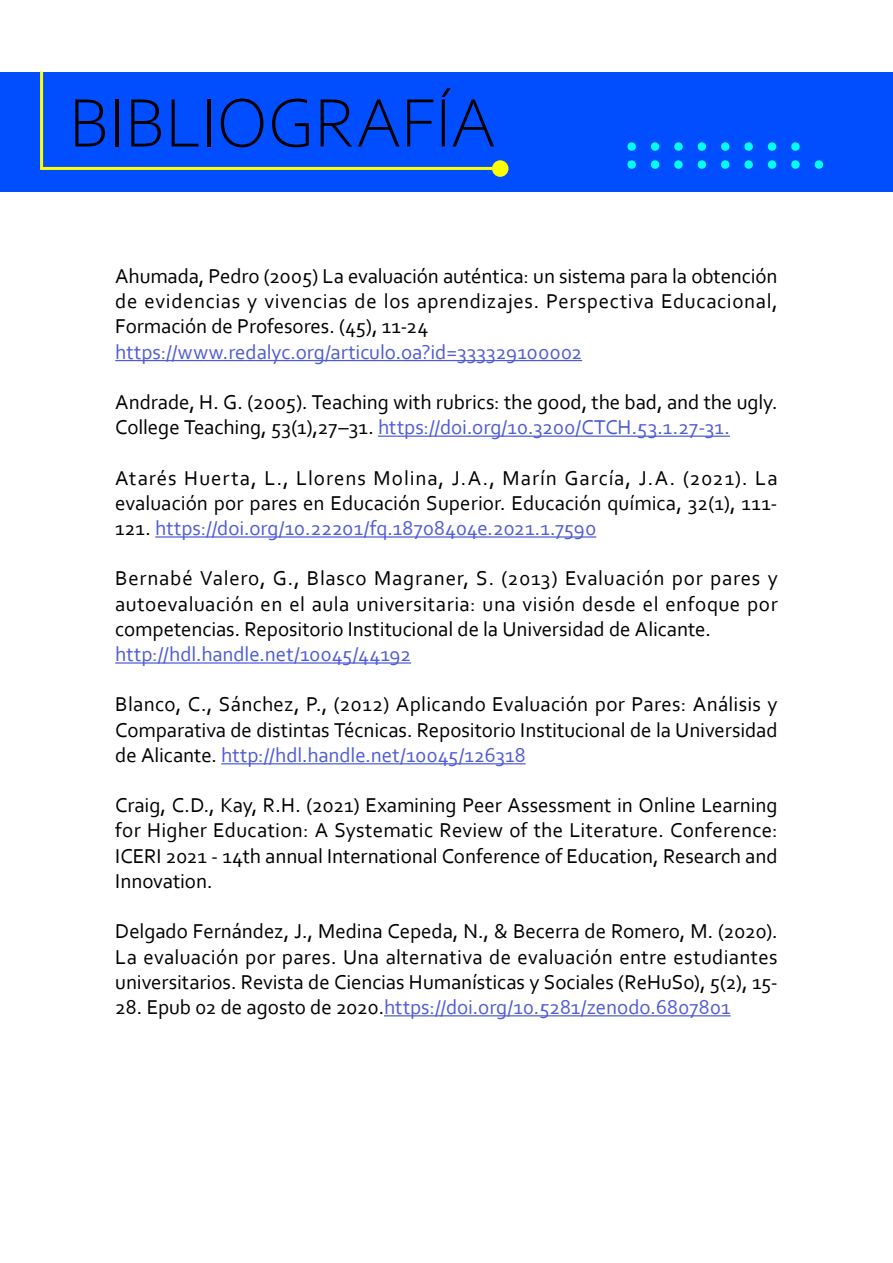
<style>
.page{position:relative;width:893px;height:1263px;background:#fff}
.page>*{position:absolute;margin:0;border:0;box-sizing:border-box;transform-origin:0 0}
.t1{font:72px "N Sim Sun";color:#0ff}
.t2{font:300 72px "Corbel";letter-spacing:-.005em;color:#000}
.t3{font:21px/25.2px "Corbel";letter-spacing:-.005em;color:#000;text-align:justify}
.t4{font:21px "Corbel";letter-spacing:-.005em;color:#4f5cd6}
.s1{color:#4f5cd6}
.s2{color:#000}
</style>
<div class="page">
<div style="left:0;top:72px;width:892px;height:120px;background:#004eff"></div>
<hr style="left:40px;top:167px;width:452px;height:3px;background:#ff0">
<hr style="left:40px;top:71px;width:3px;height:99px;background:#ff0">
<div style="left:492px;top:160px;width:16px;height:17px;background:#ff0;border-radius:50%"></div>
<hr style="left:115px;top:360px;width:467px;height:1px;background:#4f5cd6">
<hr style="left:378px;top:436px;width:352px;height:1px;background:#4f5cd6">
<hr style="left:155px;top:536px;width:441px;height:2px;background:#4f5cd6">
<hr style="left:115px;top:662px;width:296px;height:2px;background:#4f5cd6">
<hr style="left:221px;top:763px;width:305px;height:1px;background:#4f5cd6">
<hr style="left:384px;top:1015px;width:347px;height:1px;background:#4f5cd6">
<h1 class="t2" style="left:69px;top:76px;width:428px">BIBLIOGRAFÍA</h1>
<h1 class="t1" style="left:623px;top:89px;width:201px">........</h1>
<h1 class="t1" style="left:623px;top:107px;width:225px">.........</h1>
<p class="t3" style="left:115px;top:263px;width:664px">Ahumada, Pedro (2005) La evaluación auténtica: un sistema para la obtención de evidencias y vivencias de los aprendizajes. Perspectiva Educacional, Formación de Profesores. (45), 11-24</p>
<p class="t4" style="left:115px;top:339px;width:468px">https://www.redalyc.org/articulo.oa?id=333329100002</p>
<p class="t3" style="left:115px;top:389px;width:664px">Andrade, H. G. (2005). Teaching with rubrics: the good, the bad, and the ugly.<br>College Teaching, 53(1),27–31. <span class="s1">https://doi.org/10.3200/CTCH.53.1.27-31.</span></p>
<p class="t3" style="left:115px;top:464px;width:664px">Atarés Huerta, L., Llorens Molina, J.A., Marín García, J.A. (2021). La evaluación por pares en Educación Superior. Educación química, 32(1), 111- 121. <span class="s1">https://doi.org/10.22201/fq.18708404e.2021.1.7590</span></p>
<p class="t3" style="left:115px;top:565px;width:664px">Bernabé Valero, G., Blasco Magraner, S. (2013) Evaluación por pares y autoevaluación en el aula universitaria: una visión desde el enfoque por competencias. Repositorio Institucional de la Universidad de Alicante.</p>
<p class="t4" style="left:115px;top:641px;width:297px">http://hdl.handle.net/10045/44192</p>
<p class="t3" style="left:115px;top:691px;width:664px">Blanco, C., Sánchez, P., (2012) Aplicando Evaluación por Pares: Análisis y Comparativa de distintas Técnicas. Repositorio Institucional de la Universidad de Alicante. <span class="s1">http://hdl.handle.net/10045/126318</span></p>
<p class="t3" style="left:115px;top:792px;width:664px">Craig, C.D., Kay, R.H. (2021) Examining Peer Assessment in Online Learning for Higher Education: A Systematic Review of the Literature. Conference:<br>ICERI 2021 - 14th annual International Conference of Education, Research and Innovation.</p>
<p class="t3" style="left:115px;top:918px;width:664px">Delgado Fernández, J., Medina Cepeda, N., &amp; Becerra de Romero, M. (2020).<br>La evaluación por pares. Una alternativa de evaluación entre estudiantes universitarios. Revista de Ciencias Humanísticas y Sociales (ReHuSo), 5(2), 15-</p>
<p class="t4" style="left:115px;top:994px;width:617px"><span class="s2">28. Epub 02 de agosto de 2020.</span>https://doi.org/10.5281/zenodo.6807801</p>
</div>
